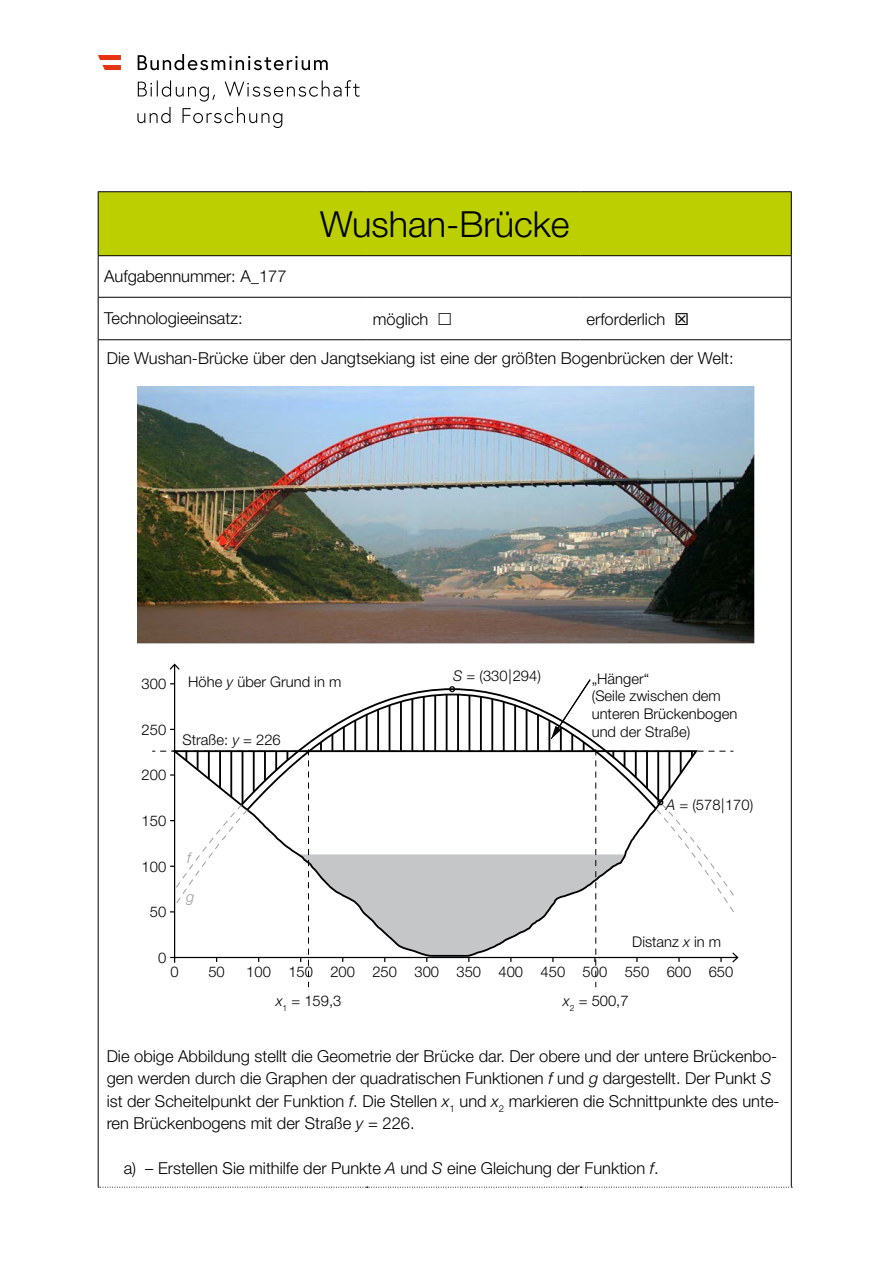
<style>
.page{position:relative;width:893px;height:1263px;background:#fff}
.page>*{position:absolute;margin:0;border:0;box-sizing:border-box;transform-origin:0 0}
.t1{font:300 36px "Helvetica Neue LT Std";color:#000}
.t2{font:300 16.5px/22.5px "Helvetica Neue LT Std";color:#000}
.t3{font:300 14.7px/17.7px "Helvetica Neue LT Std";color:#000}
.t4{font:italic 300 14.7px "Helvetica Neue LT Std";color:#9c9d9f}
.s1{font-style:italic}
</style>
<div class="page">
<svg style="left:137px;top:80px;width:223px;height:48px"></svg>
<svg style="left:138px;top:54px;width:190px;height:16px"></svg>
<svg style="left:98px;top:55px;width:23px;height:15px"></svg>
<div style="left:98px;top:192px;width:693px;height:64px;background:#bccf00"></div>
<hr style="left:98px;top:191px;width:269px;height:1px;background:#000">
<hr style="left:98px;top:192px;width:1px;height:63px;background:#000">
<hr style="left:367px;top:191px;width:214px;height:1px;background:#000">
<hr style="left:581px;top:191px;width:211px;height:1px;background:#000">
<hr style="left:791px;top:192px;width:1px;height:63px;background:#000">
<hr style="left:98px;top:256px;width:1px;height:41px;background:#000">
<hr style="left:791px;top:256px;width:1px;height:41px;background:#000">
<hr style="left:98px;top:298px;width:1px;height:41px;background:#000">
<hr style="left:791px;top:298px;width:1px;height:41px;background:#000">
<hr style="left:98px;top:255px;width:269px;height:1px;background:#000">
<hr style="left:367px;top:255px;width:214px;height:1px;background:#000">
<hr style="left:581px;top:255px;width:211px;height:1px;background:#000">
<hr style="left:98px;top:297px;width:269px;height:1px;background:#000">
<hr style="left:367px;top:297px;width:214px;height:1px;background:#000">
<hr style="left:581px;top:297px;width:211px;height:1px;background:#000">
<hr style="left:98px;top:339px;width:269px;height:1px;background:#000">
<hr style="left:98px;top:340px;width:1px;height:847px;background:#000">
<hr style="left:367px;top:339px;width:214px;height:1px;background:#000">
<hr style="left:581px;top:339px;width:211px;height:1px;background:#000">
<hr style="left:791px;top:340px;width:1px;height:847px;background:#000">
<svg style="left:98px;top:1187px;width:694px;height:1px"></svg>
<img style="left:137px;top:387px;width:617px;height:257px">
<hr style="left:174px;top:665px;width:1px;height:298px;background:#000">
<svg style="left:170px;top:663px;width:10px;height:7px"></svg>
<svg style="left:152px;top:678px;width:586px;height:309px"></svg>
<h1 class="t1" style="left:320px;top:202px;width:251px">Wushan-Brücke</h1>
<p class="t2" style="left:104px;top:265px;width:184px">Aufgabennummer: A_177</p>
<p class="t2" style="left:104px;top:306px;width:140px">Technologieeinsatz:</p>
<p class="t2" style="left:373px;top:307px;width:57px">möglich</p>
<p class="t2" style="left:587px;top:307px;width:80px">erforderlich</p>
<p class="t2" style="left:107px;top:347px;width:628px">Die Wushan-Brücke über den Jangtsekiang ist eine der größten Bogenbrücken der Welt:</p>
<p class="t3" style="left:453px;top:667px;width:89px"><span class="s1">S =</span> (330|294)</p>
<p class="t3" style="left:142px;top:675px;width:26px">300</p>
<p class="t3" style="left:592px;top:669px;width:147px">„Hänger“<br>(Seile zwischen dem unteren Brückenbogen und der Straße)</p>
<p class="t3" style="left:188px;top:672px;width:155px">Höhe <span class="s1">y</span> über Grund in m</p>
<p class="t3" style="left:142px;top:720px;width:26px">250</p>
<p class="t3" style="left:142px;top:766px;width:26px">200</p>
<p class="t3" style="left:142px;top:811px;width:26px">150</p>
<p class="t3" style="left:142px;top:857px;width:26px">100</p>
<p class="t3" style="left:150px;top:903px;width:18px">50</p>
<p class="t3" style="left:158px;top:948px;width:10px">0</p>
<p class="t3" style="left:183px;top:731px;width:100px">Straße: <span class="s1">y</span> = 226</p>
<p class="t3" style="left:666px;top:795px;width:89px"><span class="s1">A =</span> (578|170)</p>
<p class="t4" style="left:187px;top:849px;width:5px">f</p>
<p class="t4" style="left:186px;top:888px;width:10px">g</p>
<p class="t3" style="left:632px;top:933px;width:90px">Distanz <span class="s1">x</span> in m</p>
<p class="t3" style="left:170px;top:962px;width:10px">0</p>
<p class="t3" style="left:208px;top:962px;width:18px">50</p>
<p class="t3" style="left:246px;top:962px;width:488px">100 150 200 250 300 350 400 450 500 550 600 650</p>
<p class="t3" style="left:276px;top:991px;width:67px"><span class="s1">x</span><sub>1</sub> = 159,3</p>
<p class="t3" style="left:563px;top:991px;width:67px"><span class="s1">x</span><sub>2</sub> = 500,7</p>
<p class="t2" style="left:107px;top:1044px;width:674px">Die obige Abbildung stellt die Geometrie der Brücke dar. Der obere und der untere Brückenbo&shy;gen werden durch die Graphen der quadratischen Funktionen <span class="s1">f</span> und <span class="s1">g</span> dargestellt. Der Punkt <span class="s1">S </span>ist der Scheitelpunkt der Funktion <span class="s1">f</span>. Die Stellen <span class="s1">x</span><sub>1</sub> und <span class="s1">x</span><sub>2</sub> markieren die Schnittpunkte des unte&shy;ren Brückenbogens mit der Straße <span class="s1">y</span> = 226.</p>
<p class="t2" style="left:124px;top:1157px;width:537px">a) – Erstellen Sie mithilfe der Punkte <span class="s1">A</span> und <span class="s1">S</span> eine Gleichung der Funktion <span class="s1">f</span>.</p>
</div>
